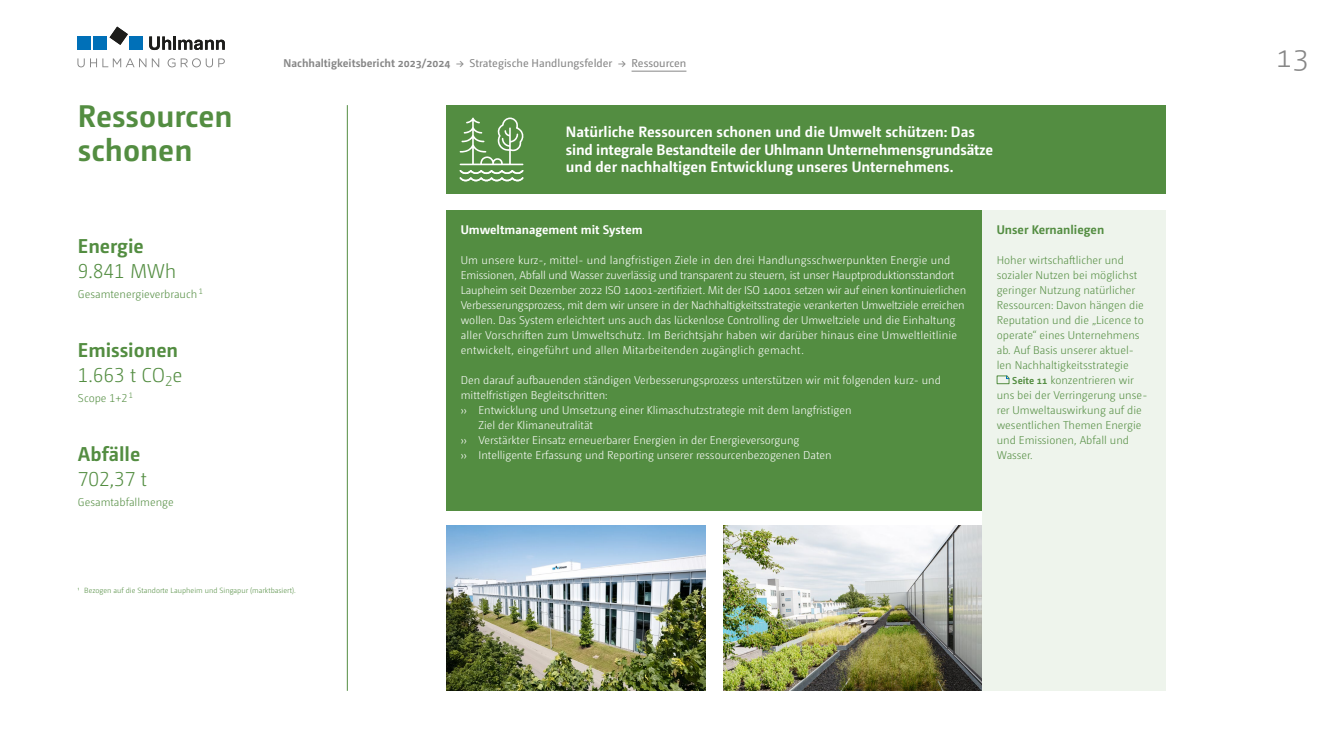
<style>
.page{position:relative;width:1322px;height:745px;background:#fff}
.page>*{position:absolute;margin:0;border:0;box-sizing:border-box;transform-origin:0 0}
.t1{font:700 31.25px/33.8px "Camingo Dos Pro";color:#538d41}
.t2{font:300 31.25px "Camingo Dos Pro";color:#878787}
.t3{font:700 20px/25px "Camingo Dos Pro";color:#538d41}
.t4{font:300 20px "Camingo Dos Pro";letter-spacing:-.01em;color:#538d41}
.t5{font:700 15px/17.5px "Camingo Dos Pro";color:#fff}
.t6{font:700 12.5px "Camingo Dos Pro";color:#fff}
.t7{font:700 12.5px "Camingo Dos Pro";color:#538d41}
.t8{font:300 11.25px/15px "Camingo Dos Pro";color:#fff}
.t9{font:300 11.25px/15px "Camingo Dos Pro";color:#538d41}
.t10{font:11.25px "Camingo Dos Pro";color:#878787}
.t11{font:300 7.5px "Camingo Dos Pro";color:#538d41}
.s1{font-weight:300}
.s2{font-weight:700}
.s3{font-weight:700;font-size:10px}
</style>
<div class="page">
<hr style="left:631px;top:71px;width:55px;height:1px;background:#878787">
<svg style="left:110px;top:27px;width:18px;height:18px"></svg>
<div style="left:77px;top:36px;width:14px;height:14px;background:#0070b8"></div>
<div style="left:94px;top:36px;width:13px;height:14px;background:#0070b8"></div>
<div style="left:129px;top:36px;width:14px;height:14px;background:#0070b8"></div>
<svg style="left:149px;top:36px;width:76px;height:14px"></svg>
<svg style="left:77px;top:58px;width:148px;height:9px"></svg>
<hr style="left:347px;top:105px;width:1px;height:585px;background:#538d41">
<div style="left:446px;top:210px;width:536px;height:300px;background:#538d41"></div>
<img style="left:446px;top:525px;width:260px;height:165px">
<img style="left:723px;top:525px;width:259px;height:165px">
<div style="left:982px;top:210px;width:184px;height:480px;background:#eef4ec"></div>
<svg style="left:996px;top:375px;width:13px;height:9px"></svg>
<div style="left:446px;top:105px;width:720px;height:89px;background:#538d41"></div>
<svg style="left:459px;top:117px;width:65px;height:65px"></svg>
<h1 class="t1" style="left:78px;top:99px;width:156px">Ressourcen schonen</h1>
<h2 class="t3" style="left:78px;top:233px;width:67px">Energie</h2>
<h2 class="t4" style="left:78px;top:260px;width:100px">9.841 MWh</h2>
<p class="t9" style="left:78px;top:287px;width:126px">Gesamtenergieverbrauch <sup>1</sup></p>
<h2 class="t3" style="left:78px;top:337px;width:106px">Emissionen<br><span class="s1">1.663 t CO</span><sub>2</sub><span class="s1">e</span></h2>
<p class="t9" style="left:78px;top:390px;width:57px">Scope 1+2 <sup>1</sup></p>
<h2 class="t3" style="left:78px;top:441px;width:64px">Abfälle</h2>
<h2 class="t4" style="left:78px;top:467px;width:70px">702,37 t</h2>
<p class="t9" style="left:78px;top:494px;width:97px">Gesamtabfallmenge</p>
<p class="t10" style="left:283px;top:57px;width:404px"><span class="s2">Nachhaltigkeitsbericht 2023/2024</span> → Strategische Handlungsfelder → Ressourcen</p>
<h1 class="t2" style="left:1276px;top:39px;width:35px">13</h1>
<h3 class="t5" style="left:566px;top:123px;width:429px">Natürliche Ressourcen schonen und die Umwelt schützen: Das sind integrale Bestandteile der Uhlmann Unternehmensgrundsätze und der nachhaltigen Entwicklung unseres Unternehmens.</h3>
<p class="t6" style="left:461px;top:222px;width:183px">Umweltmanagement mit System</p>
<p class="t8" style="left:461px;top:252px;width:507px">Um unsere kurz-, mittel- und langfristigen Ziele in den drei Handlungsschwerpunkten Energie und Emissionen, Abfall und Wasser zuverlässig und transparent zu steuern, ist unser Hauptproduktionsstandort Laupheim seit Dezember 2022 ISO 14001-zertifiziert. Mit der ISO 14001 setzen wir auf einen kontinuierlichen Verbesserungsprozess, mit dem wir unsere in der Nachhaltigkeitsstrategie verankerten Umweltziele erreichen wollen. Das System erleichtert uns auch das lückenlose Controlling der Umweltziele und die Einhaltung aller Vorschriften zum Umweltschutz. Im Berichtsjahr haben wir darüber hinaus eine Umweltleitlinie entwickelt, eingeführt und allen Mitarbeitenden zugänglich gemacht.</p>
<p class="t8" style="left:461px;top:372px;width:482px">Den darauf aufbauenden ständigen Verbesserungsprozess unterstützen wir mit folgenden kurz- und</p>
<p class="t8" style="left:461px;top:387px;width:148px">mittelfristigen Begleitschritten:</p>
<p class="t8" style="left:461px;top:402px;width:392px">›› Entwicklung und Umsetzung einer Klimaschutzstrategie mit dem langfristigen</p>
<p class="t8" style="left:478px;top:417px;width:116px">Ziel der Klimaneutralität</p>
<p class="t8" style="left:461px;top:432px;width:340px">›› Verstärkter Einsatz erneuerbarer Energien in der Energieversorgung</p>
<p class="t8" style="left:461px;top:447px;width:372px">›› Intelligente Erfassung und Reporting unserer ressourcenbezogenen Daten</p>
<p class="t7" style="left:997px;top:222px;width:109px">Unser Kernanliegen</p>
<p class="t9" style="left:997px;top:252px;width:149px">Hoher wirtschaftlicher und sozialer Nutzen bei möglichst geringer Nutzung natürlicher<br>Ressourcen: Davon hängen die<br>Reputation und die „Licence to operate“ eines Unternehmens ab. Auf Basis unserer aktuel&shy;len Nachhaltigkeitsstrategie</p>
<p class="t9" style="left:997px;top:372px;width:152px;text-indent:16px"><span class="s3">Seite 11</span> konzentrieren wir uns bei der Verringerung unse&shy;rer Umweltauswirkung auf die wesentlichen Themen Energie und Emissionen, Abfall und<br>Wasser.</p>
<p class="t11" style="left:78px;top:585px;width:219px">¹ Bezogen auf die Standorte Laupheim und Singapur (marktbasiert).</p>
</div>
